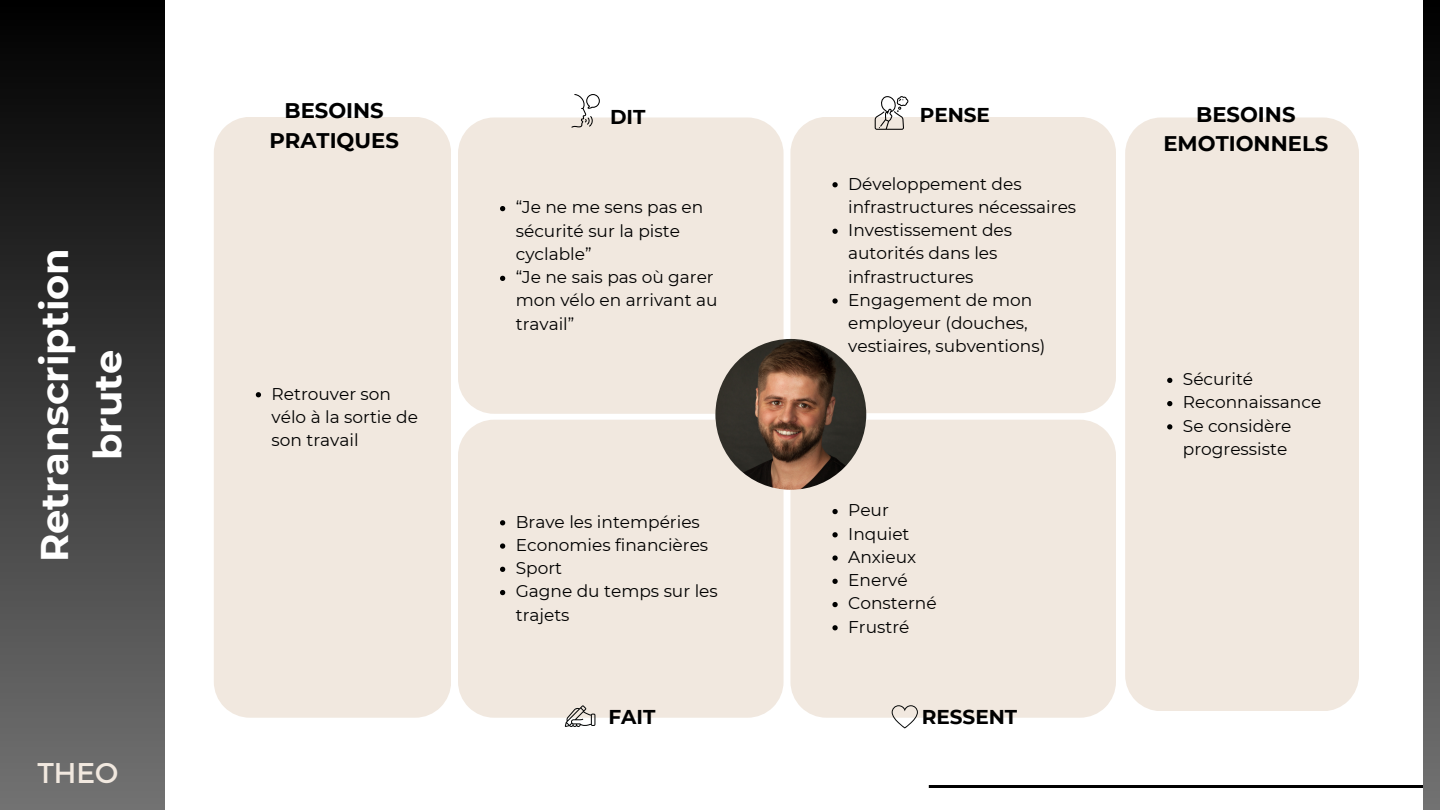
<style>
.page{position:relative;width:1440px;height:810px;background:#fff}
.page>*{position:absolute;margin:0;border:0;box-sizing:border-box;transform-origin:0 0}
.t1{font:700 38.5px/53.2px "Montserrat";color:#fff;text-align:center}
.t2{font:28.5px "Montserrat";color:#f1e8df}
.t3{font:700 21.2px/29.2px "Montserrat";color:#000;text-align:center}
.t4{font:700 20px "Montserrat";color:#000}
.t5{font:17px/23.2px "Montserrat";color:#000}
</style>
<div class="page">
<div style="left:0;top:0;width:164px;height:810px;background:linear-gradient(to bottom,#000,#727272)"></div>
<hr style="left:929px;top:785px;width:511px;height:3px;background:#000">
<div style="left:458px;top:117px;width:326px;height:297px;background:#f1e8df"></div>
<svg style="left:500px;top:206px;width:5px;height:5px"></svg>
<svg style="left:500px;top:276px;width:5px;height:5px"></svg>
<div style="left:790px;top:117px;width:326px;height:296px;background:#f1e8df"></div>
<svg style="left:832px;top:182px;width:6px;height:5px"></svg>
<svg style="left:832px;top:229px;width:6px;height:5px"></svg>
<svg style="left:832px;top:298px;width:6px;height:6px"></svg>
<div style="left:458px;top:420px;width:326px;height:298px;background:#f1e8df"></div>
<svg style="left:500px;top:520px;width:5px;height:5px"></svg>
<svg style="left:500px;top:543px;width:5px;height:6px"></svg>
<svg style="left:500px;top:567px;width:5px;height:5px"></svg>
<svg style="left:500px;top:590px;width:5px;height:5px"></svg>
<div style="left:790px;top:420px;width:326px;height:298px;background:#f1e8df"></div>
<svg style="left:832px;top:509px;width:6px;height:5px"></svg>
<svg style="left:832px;top:532px;width:6px;height:5px"></svg>
<svg style="left:832px;top:555px;width:6px;height:6px"></svg>
<svg style="left:832px;top:579px;width:6px;height:5px"></svg>
<svg style="left:832px;top:602px;width:6px;height:5px"></svg>
<svg style="left:832px;top:625px;width:6px;height:5px"></svg>
<div style="left:214px;top:117px;width:237px;height:601px;background:#f1e8df"></div>
<svg style="left:256px;top:392px;width:5px;height:5px"></svg>
<div style="left:1125px;top:117px;width:234px;height:594px;background:#f1e8df"></div>
<svg style="left:1167px;top:378px;width:5px;height:5px"></svg>
<svg style="left:1167px;top:401px;width:5px;height:5px"></svg>
<svg style="left:1167px;top:424px;width:5px;height:5px"></svg>
<img style="left:715px;top:339px;width:151px;height:151px;border-radius:50%">
<svg style="left:571px;top:94px;width:29px;height:34px"></svg>
<svg style="left:875px;top:96px;width:33px;height:34px"></svg>
<div style="left:1423px;top:0;width:17px;height:810px;background:linear-gradient(to bottom,#000,#727272)"></div>
<svg style="left:565px;top:705px;width:30px;height:22px"></svg>
<svg style="left:892px;top:705px;width:26px;height:23px"></svg>
<p class="t1" style="left:28px;top:562px;width:316px;rotate:-90deg">Retranscription brute</p>
<p class="t2" style="left:37px;top:754px;width:82px">THEO</p>
<p class="t3" style="left:269px;top:96px;width:131px">BESOINS<br>PRATIQUES</p>
<p class="t3" style="left:1163px;top:100px;width:166px">BESOINS<br>EMOTIONNELS</p>
<p class="t4" style="left:610px;top:105px;width:37px">DIT</p>
<p class="t4" style="left:920px;top:103px;width:72px">PENSE</p>
<p class="t5" style="left:272px;top:382px;width:148px">Retrouver son vélo à la sortie de son travail</p>
<p class="t5" style="left:516px;top:196px;width:189px">“Je ne me sens pas en sécurité sur la piste cyclable”</p>
<p class="t5" style="left:516px;top:266px;width:203px">“Je ne sais pas où garer mon vélo en arrivant au travail”</p>
<p class="t5" style="left:516px;top:510px;width:186px">Brave les intempéries</p>
<p class="t5" style="left:516px;top:533px;width:194px">Economies financières</p>
<p class="t5" style="left:516px;top:556px;width:48px">Sport</p>
<p class="t5" style="left:516px;top:580px;width:204px">Gagne du temps sur les trajets</p>
<p class="t5" style="left:848px;top:172px;width:230px">Développement des infrastructures nécessaires</p>
<p class="t5" style="left:848px;top:218px;width:166px">Investissement des autorités dans les infrastructures</p>
<p class="t5" style="left:848px;top:288px;width:199px">Engagement de mon employeur (douches, vestiaires, subventions)</p>
<p class="t5" style="left:848px;top:499px;width:42px">Peur</p>
<p class="t5" style="left:848px;top:522px;width:63px">Inquiet</p>
<p class="t5" style="left:848px;top:545px;width:70px">Anxieux</p>
<p class="t5" style="left:848px;top:568px;width:61px">Enervé</p>
<p class="t5" style="left:848px;top:592px;width:90px">Consterné</p>
<p class="t5" style="left:848px;top:615px;width:63px">Frustré</p>
<p class="t4" style="left:608px;top:705px;width:49px">FAIT</p>
<p class="t4" style="left:922px;top:705px;width:97px">RESSENT</p>
<p class="t5" style="left:1183px;top:368px;width:72px">Sécurité</p>
<p class="t5" style="left:1183px;top:391px;width:140px">Reconnaissance</p>
<p class="t5" style="left:1183px;top:414px;width:110px">Se considère progressiste</p>
</div>
